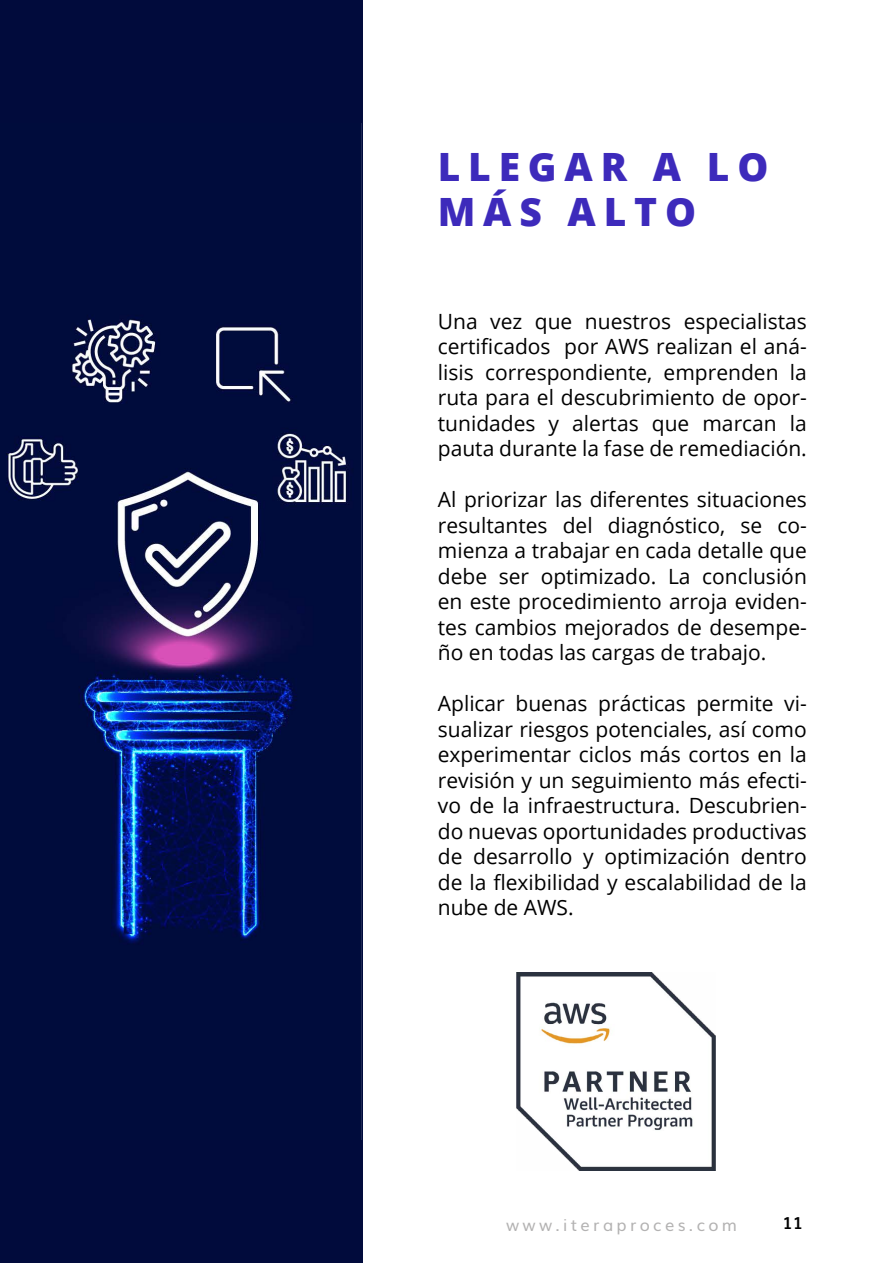
<style>
.page{position:relative;width:893px;height:1263px;background:#fff}
.page>*{position:absolute;margin:0;border:0;box-sizing:border-box;transform-origin:0 0}
.t1{font:800 39px/45px "Open Sans";letter-spacing:.2em;color:#3d2abb}
.t2{font:21px/25.5px "Open Sans";color:#000;text-align:justify}
.t3{font:16.5px "Muli";letter-spacing:.2em;color:#b3b2b2}
.t4{font:700 16.5px "Muli";color:#000}
</style>
<div class="page">
<div style="left:0;top:0;width:363px;height:1263px;background:#010b3c"></div>
<img style="left:6px;top:123px;width:356px;height:1017px">
<img style="left:517px;top:972px;width:198px;height:198px">
<h1 class="t1" style="left:438px;top:142px;width:332px">LLEGAR A LO<br>MÁS ALTO</h1>
<p class="t2" style="left:438px;top:308px;width:371px">Una vez que nuestros especialistas certificados por AWS realizan el aná&shy;lisis correspondiente, emprenden la ruta para el descubrimiento de opor&shy;tunidades y alertas que marcan la pauta durante la fase de remediación.</p>
<p class="t2" style="left:438px;top:486px;width:371px">Al priorizar las diferentes situaciones resultantes del diagnóstico, se co&shy;mienza a trabajar en cada detalle que debe ser optimizado. La conclusión en este procedimiento arroja eviden&shy;tes cambios mejorados de desempe&shy;ño en todas las cargas de trabajo.</p>
<p class="t2" style="left:438px;top:690px;width:371px">Aplicar buenas prácticas permite vi&shy;sualizar riesgos potenciales, así como experimentar ciclos más cortos en la revisión y un seguimiento más efecti&shy;vo de la infraestructura. Descubrien&shy;do nuevas oportunidades productivas de desarrollo y optimización dentro de la flexibilidad y escalabilidad de la nube de AWS.</p>
<p class="t3" style="left:506px;top:1211px;width:232px">www.iteraproces.com</p>
<p class="t4" style="left:782px;top:1209px;width:22px">11</p>
</div>
